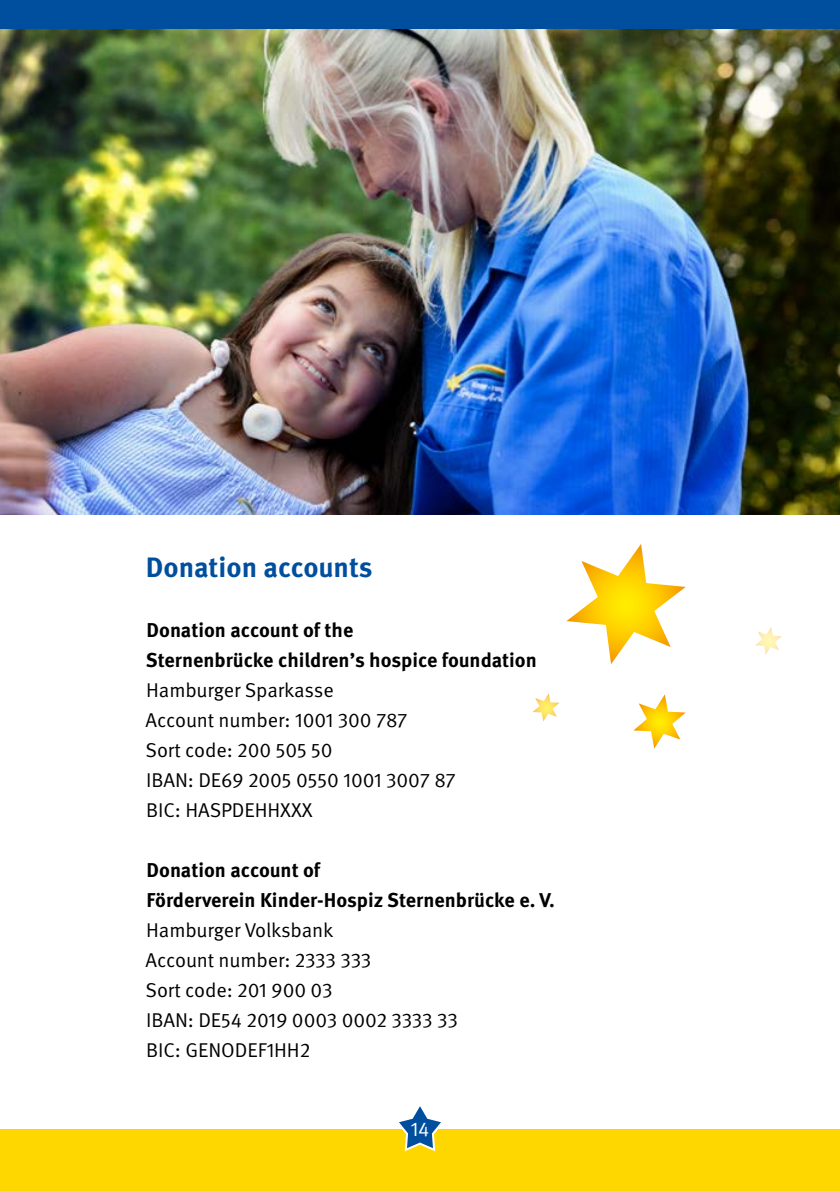
<style>
.page{position:relative;width:840px;height:1191px;background:#fff}
.page>*{position:absolute;margin:0;border:0;box-sizing:border-box;transform-origin:0 0}
.t1{font:700 28px "Meta Pro";color:#004e9e}
.t2{font:20px/30px "Meta Pro Norm";letter-spacing:-.005em;color:#000}
.t3{font:700 20px/30px "Meta Pro";color:#000}
.t4{font:20px "Meta Pro Norm";color:#fff}
</style>
<div class="page">
<img style="left:0;top:28px;width:839px;height:486px">
<svg style="left:566px;top:544px;width:119px;height:120px"></svg>
<svg style="left:755px;top:627px;width:26px;height:28px"></svg>
<svg style="left:532px;top:693px;width:27px;height:28px"></svg>
<svg style="left:633px;top:694px;width:52px;height:54px"></svg>
<div style="left:0;top:1129px;width:839px;height:62px;background:#ffd700"></div>
<svg style="left:399px;top:1106px;width:42px;height:46px"></svg>
<div style="left:0;top:0;width:839px;height:28px;background:#004e9e"></div>
<h1 class="t1" style="left:146px;top:545px;width:228px">Donation accounts</h1>
<p class="t3" style="left:146px;top:614px;width:392px">Donation account of the<br>Sternenbrücke children’s hospice foundation</p>
<p class="t2" style="left:145px;top:674px;width:311px">Hamburger Sparkasse<br>Account number: 1001 300 787<br>Sort code: 200 505 50<br>IBAN: DE69 2005 0550 1001 3007 87<br>BIC: HASPDEHHXXX</p>
<p class="t3" style="left:146px;top:854px;width:409px">Donation account of<br>Förderverein Kinder-Hospiz Sternenbrücke e. V.</p>
<p class="t2" style="left:145px;top:914px;width:313px">Hamburger Volksbank<br>Account number: 2333 333<br>Sort code: 201 900 03<br>IBAN: DE54 2019 0003 0002 3333 33<br>BIC: GENODEF1HH2</p>
<p class="t4" style="left:410px;top:1114px;width:20px">14</p>
</div>
